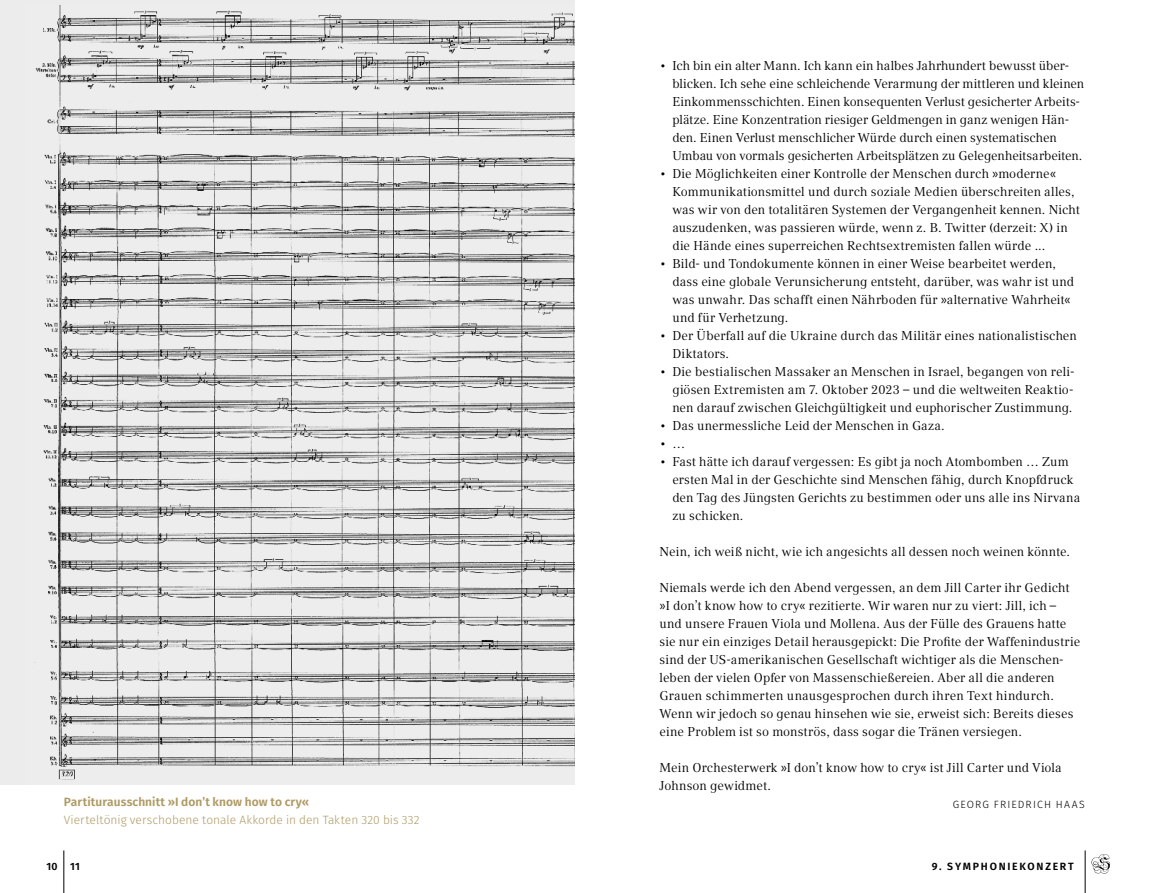
<style>
.page{position:relative;width:1149px;height:893px;background:#fff}
.page>*{position:absolute;margin:0;border:0;box-sizing:border-box;transform-origin:0 0}
.Syko_Fließtext{font:12.75px/18px "Compatil Text LT Pro";color:#000}
.SyKo_Fließtext_Einzug{font:12.75px/18px "Compatil Text LT Pro";color:#000}
.BU_neu{font:300 12px "Fira Sans";color:#ae9a63}
.BU_neu-2{font:600 12px "Fira Sans";letter-spacing:.005em;color:#ae9a63}
.t1{font:600 10.5px "Fira Sans";letter-spacing:.165em;color:#000}
.Syko_Autor{font:300 10.5px "Fira Sans";letter-spacing:.11em;color:#000}
</style>
<div class="page">
<hr style="left:63px;top:850px;width:1px;height:43px;background:#000">
<hr style="left:1084px;top:850px;width:1px;height:43px;background:#000">
<svg style="left:1091px;top:854px;width:18px;height:20px"></svg>
<div style="left:0;top:0;width:574px;height:785px;background:#ececed"></div>
<img style="left:34px;top:5px;width:540px;height:775px">
<p class="Syko_Fließtext" style="left:672px;top:56px;width:413px;text-indent:-13px">• Ich bin ein alter Mann. Ich kann ein halbes Jahrhundert bewusst über&shy;blicken. Ich sehe eine schleichende Verarmung der mittleren und kleinen Einkommensschichten. Einen konsequenten Verlust gesicherter Arbeits&shy;plätze. Eine Konzentration riesiger Geldmengen in ganz wenigen Hän&shy;den. Einen Verlust menschlicher Würde durch einen systematischen Umbau von vormals gesicherten Arbeitsplätzen zu Gelegenheitsarbeiten.</p>
<p class="Syko_Fließtext" style="left:672px;top:164px;width:409px;text-indent:-13px">• Die Möglichkeiten einer Kontrolle der Menschen durch »moderne« Kommunikationsmittel und durch soziale Medien überschreiten alles, was wir von den totalitären Systemen der Vergangenheit kennen. Nicht auszudenken, was passieren würde, wenn z. B. Twitter (derzeit: X) in die Hände eines superreichen Rechtsextremisten fallen würde ...</p>
<p class="Syko_Fließtext" style="left:672px;top:254px;width:403px;text-indent:-13px">• Bild- und Tondokumente können in einer Weise bearbeitet werden, dass eine globale Verunsicherung entsteht, darüber, was wahr ist und was unwahr. Das schafft einen Nährboden für »alternative Wahrheit« und für Verhetzung.</p>
<p class="Syko_Fließtext" style="left:672px;top:326px;width:406px;text-indent:-13px">• Der Überfall auf die Ukraine durch das Militär eines nationalistischen<br>Diktators.</p>
<p class="Syko_Fließtext" style="left:672px;top:362px;width:403px;text-align:justify;text-indent:-13px">• Die bestialischen Massaker an Menschen in Israel, begangen von reli&shy;giösen Extremisten am 7. Oktober 2023 – und die weltweiten Reaktio&shy;nen darauf zwischen Gleichgültigkeit und euphorischer Zustimmung.</p>
<p class="Syko_Fließtext" style="left:659px;top:416px;width:286px">• Das unermessliche Leid der Menschen in Gaza.</p>
<p class="Syko_Fließtext" style="left:659px;top:434px;width:27px">• …</p>
<p class="Syko_Fließtext" style="left:672px;top:452px;width:409px;text-indent:-13px">• Fast hätte ich darauf vergessen: Es gibt ja noch Atombomben … Zum ersten Mal in der Geschichte sind Menschen fähig, durch Knopfdruck den Tag des Jüngsten Gerichts zu bestimmen oder uns alle ins Nirvana zu schicken.</p>
<p class="Syko_Fließtext" style="left:659px;top:542px;width:412px">Nein, ich weiß nicht, wie ich angesichts all dessen noch weinen könnte.</p>
<p class="Syko_Fließtext" style="left:659px;top:578px;width:422px">Niemals werde ich den Abend vergessen, an dem Jill Carter ihr Gedicht »I don’t know how to cry« rezitierte. Wir waren nur zu viert: Jill, ich – und unsere Frauen Viola und Mollena. Aus der Fülle des Grauens hatte sie nur ein einziges Detail herausgepickt: Die Profite der Waffenindustrie sind der US-amerikanischen Gesellschaft wichtiger als die Menschen&shy;leben der vielen Opfer von Massenschießereien. Aber all die anderen Grauen schimmerten unausgesprochen durch ihren Text hindurch.<br>Wenn wir jedoch so genau hinsehen wie sie, erweist sich: Bereits dieses eine Problem ist so monströs, dass sogar die Tränen versiegen.</p>
<p class="SyKo_Fließtext_Einzug" style="left:659px;top:758px;width:403px">Mein Orchesterwerk »I don’t know how to cry« ist Jill Carter und Viola<br>Johnson gewidmet.</p>
<p class="BU_neu-2" style="left:64px;top:792px;width:247px">Partiturausschnitt »I don’t know how to cry«</p>
<p class="Syko_Autor" style="left:952px;top:797px;width:133px">GEORG FRIEDRICH HAAS</p>
<p class="BU_neu" style="left:64px;top:811px;width:357px">Vierteltönig verschobene tonale Akkorde in den Takten 320 bis 332</p>
<p class="t1" style="left:46px;top:858px;width:35px">10 11</p>
<p class="t1" style="left:931px;top:858px;width:143px">9. SYMPHONIEKONZERT</p>
</div>
